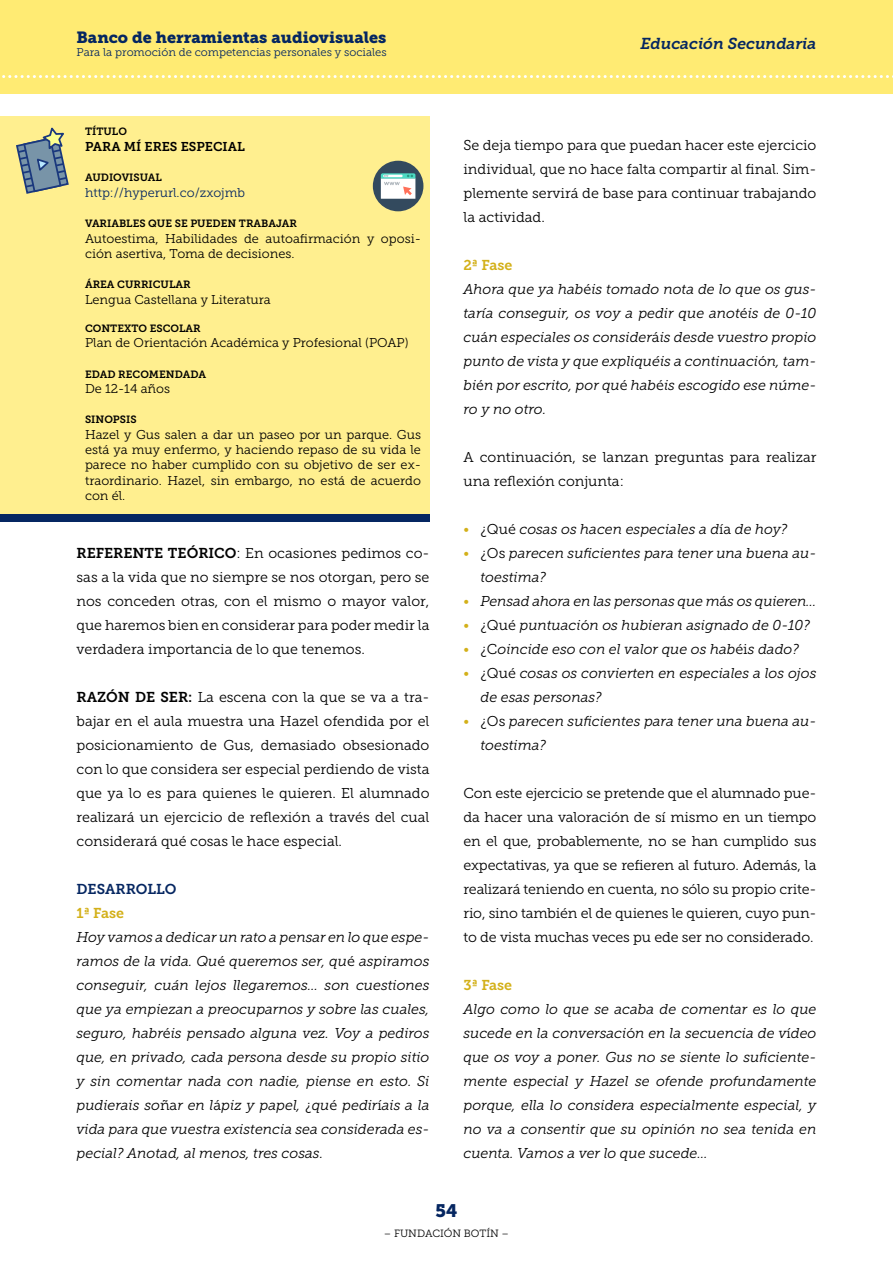
<style>
.page{position:relative;width:893px;height:1263px;background:#fff}
.page>*{position:absolute;margin:0;border:0;box-sizing:border-box;transform-origin:0 0}
.t1{font:18px "Museo Slab 900";color:#052661}
.t2{font:16.2px "Museo Slab 900";color:#052661}
.t3{font:italic 15.75px "Museo Slab 700";color:#052661}
.List_Paragraph{font:italic 14.25px/24px "Museo Slab 300";color:#000;text-align:justify}
.t4{font:14.25px/24px "Museo Slab 300";color:#000;text-align:justify}
.t5{font:14.25px "Museo Slab 700";color:#d3b019}
.t6{font:14.25px "Museo Slab 700";color:#052661}
.t7{font:12.75px/15.3px "Museo Slab 300";color:#000}
.t8{font:12.75px "Museo Slab 300";color:#052661}
.t9{font:12.75px "Museo Slab 700";color:#000}
.t10{font:11.25px "Museo Slab 300";color:#052661}
.t11{font:10.5px "Museo Slab 700";color:#000}
.t12{font:10.5px "Museo Slab 300";color:#000}
.s1{font-family:"Museo Slab 700"}
.s2{font-style:normal}
.s3{font-style:normal;color:#d3b019}
</style>
<div class="page">
<div style="left:0;top:0;width:893px;height:94px;background:#ffeb73"></div>
<svg style="left:2px;top:75px;width:891px;height:3px"></svg>
<div style="left:0;top:116px;width:429px;height:402px;background:#ffef8f"></div>
<div style="left:0;top:514px;width:429px;height:8px;background:#052661"></div>
<div style="left:373px;top:161px;width:50px;height:50px;background:#334a5e;border-radius:50%"></div>
<svg style="left:381px;top:173px;width:34px;height:26px"></svg>
<svg style="left:16px;top:127px;width:53px;height:67px"></svg>
<p class="t2" style="left:77px;top:28px;width:311px">Banco de herramientas audiovisuales</p>
<p class="t10" style="left:77px;top:46px;width:312px">Para la promoción de competencias personales y sociales</p>
<p class="t11" style="left:85px;top:126px;width:43px">TÍTULO</p>
<p class="t9" style="left:85px;top:139px;width:161px">PARA MÍ ERES ESPECIAL</p>
<p class="t11" style="left:85px;top:172px;width:78px">AUDIOVISUAL</p>
<p class="t8" style="left:85px;top:185px;width:161px">http://hyperurl.co/zxojmb</p>
<p class="t11" style="left:85px;top:218px;width:213px">VARIABLES QUE SE PUEDEN TRABAJAR</p>
<p class="t7" style="left:85px;top:231px;width:337px">Autoestima, Habilidades de autoafirmación y oposi&shy;ción asertiva, Toma de decisiones.</p>
<p class="t11" style="left:85px;top:279px;width:107px">ÁREA CURRICULAR</p>
<p class="t7" style="left:85px;top:292px;width:187px">Lengua Castellana y Literatura</p>
<p class="t11" style="left:85px;top:322px;width:117px">CONTEXTO ESCOLAR</p>
<p class="t7" style="left:85px;top:335px;width:325px">Plan de Orientación Académica y Profesional (POAP)</p>
<p class="t11" style="left:85px;top:368px;width:123px">EDAD RECOMENDADA</p>
<p class="t7" style="left:85px;top:381px;width:87px">De 12-14 años</p>
<p class="t11" style="left:85px;top:414px;width:53px">SINOPSIS</p>
<p class="t7" style="left:85px;top:427px;width:337px;text-align:justify">Hazel y Gus salen a dar un paseo por un parque. Gus está ya muy enfermo, y haciendo repaso de su vida le parece no haber cumplido con su objetivo de ser ex&shy;traordinario. Hazel, sin embargo, no está de acuerdo con él.</p>
<p class="t4" style="left:77px;top:541px;width:354px"><span class="s1">REFERENTE TEÓRICO</span>: En ocasiones pedimos co&shy;sas a la vida que no siempre se nos otorgan, pero se nos conceden otras, con el mismo o mayor valor, que haremos bien en considerar para poder medir la verdadera importancia de lo que tenemos.</p>
<p class="t4" style="left:77px;top:685px;width:354px"><span class="s1">RAZÓN DE SER:</span> La escena con la que se va a tra&shy;bajar en el aula muestra una Hazel ofendida por el posicionamiento de Gus, demasiado obsesionado con lo que considera ser especial perdiendo de vista que ya lo es para quienes le quieren. El alumnado realizará un ejercicio de reflexión a través del cual considerará qué cosas le hace especial.</p>
<p class="t6" style="left:77px;top:881px;width:102px">DESARROLLO</p>
<p class="t5" style="left:77px;top:905px;width:49px">1ª Fase</p>
<p class="List_Paragraph" style="left:77px;top:925px;width:354px">Hoy vamos a dedicar un rato a pensar en lo que espe&shy;ramos de la vida. Qu<span class="s2">é</span> queremos ser, qu<span class="s2">é</span> aspiramos conseguir, cuán lejos llegaremos… son cuestiones que ya empiezan a preocuparnos y sobre las cuales, seguro, habr<span class="s2">é</span>is pensado alguna vez. Voy a pediros que, en privado, cada persona desde su propio sitio y sin comentar nada con nadie, piense en esto. Si pudierais so<span class="s2">ña</span>r en l<span class="s2">á</span>piz y papel, <span class="s2">¿</span>qu<span class="s2">é</span> pedir<span class="s2">í</span>ais a la vida para que vuestra existencia sea considerada es&shy;pecial? Anotad, al menos, tres cosas.</p>
<p class="t3" style="left:640px;top:34px;width:177px">Educación Secundaria</p>
<p class="t4" style="left:463px;top:133px;width:354px">Se deja tiempo para que puedan hacer este ejercicio individual, que no hace falta compartir al final. Sim&shy;plemente servirá de base para continuar trabajando la actividad.</p>
<p class="t5" style="left:463px;top:257px;width:50px">2ª Fase</p>
<p class="List_Paragraph" style="left:463px;top:277px;width:354px">Ahora que ya hab<span class="s2">é</span>is tomado nota de lo que os gus&shy;taría conseguir, os voy a pedir que anot<span class="s2">é</span>is de 0-10 cu<span class="s2">á</span>n especiales os consider<span class="s2">á</span>is desde vuestro propio punto de vista y que expliquéis a continuaci<span class="s2">ó</span>n, tam&shy;bi<span class="s2">é</span>n por escrito, por qu<span class="s2">é</span> hab<span class="s2">é</span>is escogido ese núme&shy;ro y no otro.</p>
<p class="t4" style="left:463px;top:445px;width:354px">A continuación, se lanzan preguntas para realizar una reflexión conjunta:</p>
<p class="List_Paragraph" style="left:463px;top:517px;width:325px"><span class="s3">•</span> <span class="s2">¿Qué</span> cosas os hacen especiales a d<span class="s2">ía</span> de hoy?</p>
<p class="List_Paragraph" style="left:480px;top:541px;width:337px;text-indent:-17px"><span class="s3">•</span> <span class="s2">¿Os</span> parecen suficientes para tener una buena au&shy;toestima?</p>
<p class="List_Paragraph" style="left:463px;top:589px;width:354px"><span class="s3">•</span> Pensad ahora en las personas que m<span class="s2">á</span>s os quieren…</p>
<p class="List_Paragraph" style="left:463px;top:613px;width:348px"><span class="s3">•</span> <span class="s2">¿Qué</span> puntuaci<span class="s2">ó</span>n os hubieran asignado de 0-10?</p>
<p class="List_Paragraph" style="left:463px;top:637px;width:337px"><span class="s3">•</span> <span class="s2">¿C</span>oincide eso con el valor que os hab<span class="s2">éi</span>s dado?</p>
<p class="List_Paragraph" style="left:480px;top:661px;width:337px;text-indent:-17px"><span class="s3">•</span> <span class="s2">¿Qué</span> cosas os convierten en especiales a los ojos de esas personas?</p>
<p class="List_Paragraph" style="left:480px;top:709px;width:337px;text-indent:-17px"><span class="s3">•</span> <span class="s2">¿Os</span> parecen suficientes para tener una buena au&shy;toestima?</p>
<p class="t4" style="left:463px;top:781px;width:354px">Con este ejercicio se pretende que el alumnado pue&shy;da hacer una valoración de sí mismo en un tiempo en el que, probablemente, no se han cumplido sus expectativas, ya que se refieren al futuro. Además, la realizará teniendo en cuenta, no sólo su propio crite&shy;rio, sino también el de quienes le quieren, cuyo pun&shy;to de vista muchas veces pu ede ser no considerado.</p>
<p class="t5" style="left:463px;top:977px;width:50px">3ª Fase</p>
<p class="List_Paragraph" style="left:463px;top:997px;width:354px">Algo como lo que se acaba de comentar es lo que sucede en la conversaci<span class="s2">ó</span>n en la secuencia de v<span class="s2">í</span>deo que os voy a poner. Gus no se siente lo suficiente&shy;mente especial y Hazel se ofende profundamente porque, ella lo considera especialmente especial, y no va a consentir que su opinión no sea tenida en cuenta. Vamos a ver lo que sucede…</p>
<p class="t1" style="left:435px;top:1201px;width:24px">54</p>
<p class="t12" style="left:384px;top:1227px;width:127px">– FUNDACIÓN BOTÍN –</p>
</div>
